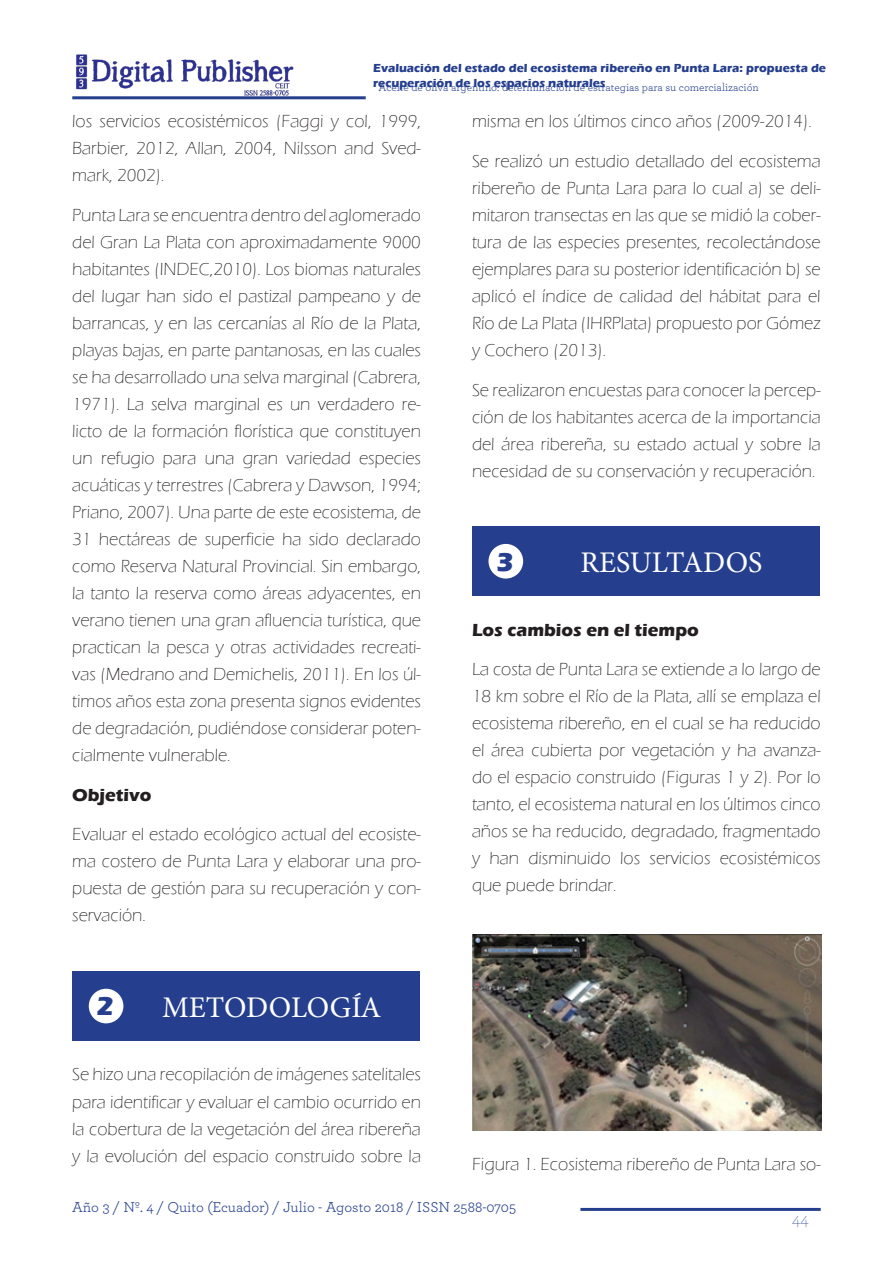
<style>
.page{position:relative;width:893px;height:1263px;background:#fff}
.page>*{position:absolute;margin:0;border:0;box-sizing:border-box;transform-origin:0 0}
.t1{font:30px "Minion Pro";color:#fff}
.t2{font:700 27px "Eras ITC";color:#253f8e}
.t3{font:300 18px/27px "Eras ITC";color:#231f20;text-align:justify}
.t4{font:700 18px "Eras ITC";color:#231f20}
.t5{font:200 18px "Archer";color:#253f8e}
.t6{font:15px "Archer";color:#253f8e}
.t7{font:700 12px/14.4px "Eras ITC";color:#253f8e}
.t8{font:11.25px "Archer";color:#253f8e}
</style>
<div class="page">
<hr style="left:72px;top:96px;width:294px;height:3px;background:#253f8e">
<img style="left:76px;top:54px;width:218px;height:42px">
<hr style="left:580px;top:1208px;width:241px;height:3px;background:#253f8e">
<div style="left:72px;top:971px;width:348px;height:70px;background:#253f8e"></div>
<div style="left:89px;top:989px;width:34px;height:34px;background:#fff;border-radius:50%"></div>
<div style="left:472px;top:527px;width:348px;height:69px;background:#253f8e"></div>
<div style="left:488px;top:544px;width:35px;height:34px;background:#fff;border-radius:50%"></div>
<img style="left:472px;top:934px;width:350px;height:196px">
<p class="t7" style="left:373px;top:61px;width:454px">Evaluación del estado del ecosistema ribereño en Punta Lara: propuesta de recuperación de los espacios naturales</p>
<p class="t8" style="left:378px;top:80px;width:382px">Aceite de oliva argentino: determinación de estrategias para su comercialización</p>
<p class="t3" style="left:72px;top:108px;width:350px">los servicios ecosistémicos (Faggi y col, 1999, Barbier, 2012, Allan, 2004, Nilsson and Sved&shy;mark, 2002).</p>
<p class="t3" style="left:72px;top:202px;width:350px">Punta Lara se encuentra dentro del aglomerado del Gran La Plata con aproximadamente 9000 habitantes (INDEC,2010). Los biomas naturales del lugar han sido el pastizal pampeano y de barrancas, y en las cercanías al Río de la Plata, playas bajas, en parte pantanosas, en las cuales se ha desarrollado una selva marginal (Cabrera, 1971). La selva marginal es un verdadero re&shy;licto de la formación florística que constituyen un refugio para una gran variedad especies acuáticas y terrestres (Cabrera y Dawson, 1994; Priano, 2007). Una parte de este ecosistema, de 31 hectáreas de superficie ha sido declarado como Reserva Natural Provincial. Sin embargo, la tanto la reserva como áreas adyacentes, en verano tienen una gran afluencia turística, que practican la pesca y otras actividades recreati&shy;vas (Medrano and Demichelis, 2011). En los úl&shy;timos años esta zona presenta signos evidentes de degradación, pudiéndose considerar poten&shy;cialmente vulnerable.</p>
<p class="t4" style="left:72px;top:784px;width:81px">Objetivo</p>
<p class="t3" style="left:72px;top:821px;width:350px">Evaluar el estado ecológico actual del ecosiste&shy;ma costero de Punta Lara y elaborar una pro&shy;puesta de gestión para su recuperación y con&shy;servación.</p>
<p class="t2" style="left:96px;top:991px;width:19px">2</p>
<p class="t1" style="left:162px;top:987px;width:220px">METODOLOGÍA</p>
<p class="t3" style="left:72px;top:1061px;width:350px">Se hizo una recopilación de imágenes satelitales para identificar y evaluar el cambio ocurrido en la cobertura de la vegetación del área ribereña y la evolución del espacio construido sobre la</p>
<p class="t3" style="left:472px;top:108px;width:342px">misma en los últimos cinco años (2009-2014).</p>
<p class="t3" style="left:472px;top:148px;width:350px">Se realizó un estudio detallado del ecosistema ribereño de Punta Lara para lo cual a) se deli&shy;mitaron transectas en las que se midió la cober&shy;tura de las especies presentes, recolectándose ejemplares para su posterior identificación b) se aplicó el índice de calidad del hábitat para el Río de La Plata (IHRPlata) propuesto por Gómez y Cochero (2013).</p>
<p class="t3" style="left:472px;top:376px;width:350px">Se realizaron encuestas para conocer la percep&shy;ción de los habitantes acerca de la importancia del área ribereña, su estado actual y sobre la necesidad de su conservación y recuperación.</p>
<p class="t2" style="left:496px;top:546px;width:19px">3</p>
<p class="t1" style="left:580px;top:542px;width:183px">RESULTADOS</p>
<p class="t4" style="left:472px;top:619px;width:228px">Los cambios en el tiempo</p>
<p class="t3" style="left:472px;top:656px;width:350px">La costa de Punta Lara se extiende a lo largo de 18 km sobre el Río de la Plata, allí se emplaza el ecosistema ribereño, en el cual se ha reducido el área cubierta por vegetación y ha avanza&shy;do el espacio construido (Figuras 1 y 2). Por lo tanto, el ecosistema natural en los últimos cinco años se ha reducido, degradado, fragmentado y han disminuido los servicios ecosistémicos que puede brindar.</p>
<p class="t3" style="left:472px;top:1150px;width:350px">Figura 1. Ecosistema ribereño de Punta Lara so-</p>
<p class="t6" style="left:72px;top:1196px;width:445px">Año 3 / Nº. 4 / Quito (Ecuador) / Julio - Agosto 2018 / ISSN 2588-0705</p>
<p class="t5" style="left:792px;top:1208px;width:18px">44</p>
</div>
